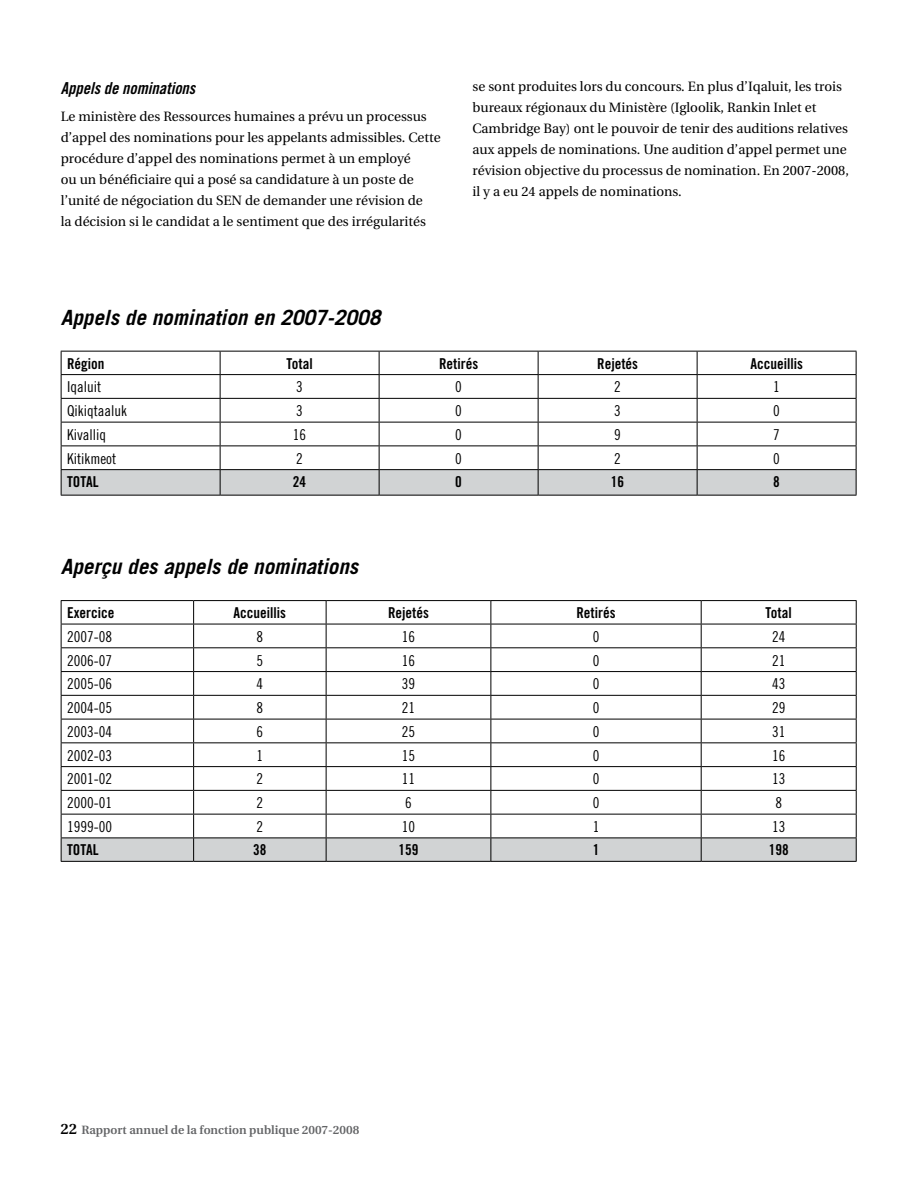
<style>
.page{position:relative;width:918px;height:1188px;background:#fff}
.page>*{position:absolute;margin:0;border:0;box-sizing:border-box;transform-origin:0 0}
.t1{font:italic 700 21px "Trade Gothic";color:#000}
.t2{font:16.5px "Trade Gothic Bold Cond Twenty Obl";color:#000}
.t3{font:15px "Trade Gothic Cond Eighteen";color:#000}
.t4{font:15px "Trade Gothic Bold Cond Twenty";color:#000}
.t5{font:13.5px/21px "Utopia";color:#000}
.t6{font:600 12px "Utopia";color:#636466}
.s1{font-size:15px;color:#000}
</style>
<div class="page">
<hr style="left:61px;top:351px;width:159px;height:1px;background:#000">
<hr style="left:220px;top:351px;width:159px;height:1px;background:#000">
<hr style="left:379px;top:351px;width:159px;height:1px;background:#000">
<hr style="left:538px;top:351px;width:159px;height:1px;background:#000">
<hr style="left:697px;top:351px;width:159px;height:1px;background:#000">
<svg style="left:61px;top:352px;width:796px;height:143px"></svg>
<hr style="left:61px;top:495px;width:159px;height:1px;background:#000">
<hr style="left:220px;top:495px;width:159px;height:1px;background:#000">
<hr style="left:379px;top:495px;width:159px;height:1px;background:#000">
<hr style="left:538px;top:495px;width:159px;height:1px;background:#000">
<hr style="left:697px;top:495px;width:159px;height:1px;background:#000">
<hr style="left:61px;top:600px;width:133px;height:1px;background:#000">
<hr style="left:194px;top:600px;width:132px;height:1px;background:#000">
<hr style="left:326px;top:600px;width:165px;height:1px;background:#000">
<hr style="left:491px;top:600px;width:210px;height:1px;background:#000">
<hr style="left:701px;top:600px;width:156px;height:1px;background:#000">
<svg style="left:61px;top:601px;width:796px;height:260px"></svg>
<hr style="left:61px;top:861px;width:133px;height:1px;background:#000">
<hr style="left:194px;top:861px;width:132px;height:1px;background:#000">
<hr style="left:326px;top:861px;width:165px;height:1px;background:#000">
<hr style="left:491px;top:861px;width:210px;height:1px;background:#000">
<hr style="left:701px;top:861px;width:156px;height:1px;background:#000">
<p class="t2" style="left:61px;top:78px;width:136px">Appels de nominations</p>
<p class="t5" style="left:61px;top:107px;width:381px">Le ministère des Ressources humaines a prévu un processus d’appel des nominations pour les appelants admissibles. Cette procédure d’appel des nominations permet à un employé<br>ou un bénéficiaire qui a posé sa candidature à un poste de l’unité de négociation du SEN de demander une révision de<br>la décision si le candidat a le sentiment que des irrégularités</p>
<p class="t5" style="left:472px;top:76px;width:378px">se sont produites lors du concours. En plus d’Iqaluit, les trois bureaux régionaux du Ministère (Igloolik, Rankin Inlet et Cambridge Bay) ont le pouvoir de tenir des auditions relatives aux appels de nominations. Une audition d’appel permet une révision objective du processus de nomination. En 2007-2008, il y a eu 24 appels de nominations.</p>
<h1 class="t1" style="left:61px;top:304px;width:321px">Appels de nomination en 2007-2008</h1>
<p class="t4" style="left:67px;top:354px;width:39px">Région</p>
<p class="t4" style="left:287px;top:354px;width:28px">Total</p>
<p class="t4" style="left:439px;top:354px;width:41px">Retirés</p>
<p class="t4" style="left:597px;top:354px;width:42px">Rejetés</p>
<p class="t4" style="left:750px;top:354px;width:54px">Accueillis</p>
<p class="t3" style="left:67px;top:378px;width:36px">Iqaluit</p>
<p class="t3" style="left:296px;top:378px;width:8px">3</p>
<p class="t3" style="left:455px;top:378px;width:8px">0</p>
<p class="t3" style="left:614px;top:378px;width:8px">2</p>
<p class="t3" style="left:773px;top:378px;width:8px">1</p>
<p class="t3" style="left:67px;top:402px;width:61px">Qikiqtaaluk</p>
<p class="t3" style="left:296px;top:402px;width:8px">3</p>
<p class="t3" style="left:455px;top:402px;width:8px">0</p>
<p class="t3" style="left:614px;top:402px;width:8px">3</p>
<p class="t3" style="left:773px;top:402px;width:8px">0</p>
<p class="t3" style="left:67px;top:426px;width:41px">Kivalliq</p>
<p class="t3" style="left:293px;top:426px;width:15px">16</p>
<p class="t3" style="left:455px;top:426px;width:8px">0</p>
<p class="t3" style="left:614px;top:426px;width:8px">9</p>
<p class="t3" style="left:773px;top:426px;width:8px">7</p>
<p class="t3" style="left:67px;top:449px;width:51px">Kitikmeot</p>
<p class="t3" style="left:296px;top:449px;width:8px">2</p>
<p class="t3" style="left:455px;top:449px;width:8px">0</p>
<p class="t3" style="left:614px;top:449px;width:8px">2</p>
<p class="t3" style="left:773px;top:449px;width:8px">0</p>
<p class="t4" style="left:67px;top:473px;width:33px">TOTAL</p>
<p class="t4" style="left:293px;top:473px;width:15px">24</p>
<p class="t4" style="left:455px;top:473px;width:8px">0</p>
<p class="t4" style="left:611px;top:473px;width:15px">16</p>
<p class="t4" style="left:773px;top:473px;width:8px">8</p>
<h1 class="t1" style="left:61px;top:554px;width:299px">Aperçu des appels de nominations</h1>
<p class="t4" style="left:67px;top:604px;width:49px">Exercice</p>
<p class="t4" style="left:234px;top:604px;width:54px">Accueillis</p>
<p class="t4" style="left:388px;top:604px;width:42px">Rejetés</p>
<p class="t4" style="left:576px;top:604px;width:41px">Retirés</p>
<p class="t4" style="left:766px;top:604px;width:28px">Total</p>
<p class="t3" style="left:67px;top:628px;width:46px">2007-08</p>
<p class="t3" style="left:257px;top:628px;width:8px">8</p>
<p class="t3" style="left:402px;top:628px;width:15px">16</p>
<p class="t3" style="left:593px;top:628px;width:8px">0</p>
<p class="t3" style="left:772px;top:628px;width:15px">24</p>
<p class="t3" style="left:67px;top:651px;width:46px">2006-07</p>
<p class="t3" style="left:257px;top:651px;width:8px">5</p>
<p class="t3" style="left:402px;top:651px;width:15px">16</p>
<p class="t3" style="left:593px;top:651px;width:8px">0</p>
<p class="t3" style="left:772px;top:651px;width:15px">21</p>
<p class="t3" style="left:67px;top:675px;width:46px">2005-06</p>
<p class="t3" style="left:257px;top:675px;width:8px">4</p>
<p class="t3" style="left:402px;top:675px;width:15px">39</p>
<p class="t3" style="left:593px;top:675px;width:8px">0</p>
<p class="t3" style="left:772px;top:675px;width:15px">43</p>
<p class="t3" style="left:67px;top:699px;width:46px">2004-05</p>
<p class="t3" style="left:257px;top:699px;width:8px">8</p>
<p class="t3" style="left:402px;top:699px;width:15px">21</p>
<p class="t3" style="left:593px;top:699px;width:8px">0</p>
<p class="t3" style="left:772px;top:699px;width:15px">29</p>
<p class="t3" style="left:67px;top:723px;width:46px">2003-04</p>
<p class="t3" style="left:257px;top:723px;width:8px">6</p>
<p class="t3" style="left:402px;top:723px;width:15px">25</p>
<p class="t3" style="left:593px;top:723px;width:8px">0</p>
<p class="t3" style="left:772px;top:723px;width:15px">31</p>
<p class="t3" style="left:67px;top:746px;width:46px">2002-03</p>
<p class="t3" style="left:257px;top:746px;width:8px">1</p>
<p class="t3" style="left:402px;top:746px;width:15px">15</p>
<p class="t3" style="left:593px;top:746px;width:8px">0</p>
<p class="t3" style="left:772px;top:746px;width:15px">16</p>
<p class="t3" style="left:67px;top:770px;width:46px">2001-02</p>
<p class="t3" style="left:257px;top:770px;width:8px">2</p>
<p class="t3" style="left:402px;top:770px;width:15px">11</p>
<p class="t3" style="left:593px;top:770px;width:8px">0</p>
<p class="t3" style="left:772px;top:770px;width:15px">13</p>
<p class="t3" style="left:67px;top:794px;width:46px">2000-01</p>
<p class="t3" style="left:257px;top:794px;width:8px">2</p>
<p class="t3" style="left:405px;top:794px;width:8px">6</p>
<p class="t3" style="left:593px;top:794px;width:8px">0</p>
<p class="t3" style="left:775px;top:794px;width:8px">8</p>
<p class="t3" style="left:67px;top:818px;width:46px">1999-00</p>
<p class="t3" style="left:257px;top:818px;width:8px">2</p>
<p class="t3" style="left:402px;top:818px;width:15px">10</p>
<p class="t3" style="left:593px;top:818px;width:8px">1</p>
<p class="t3" style="left:772px;top:818px;width:15px">13</p>
<p class="t4" style="left:67px;top:841px;width:33px">TOTAL</p>
<p class="t4" style="left:253px;top:841px;width:15px">38</p>
<p class="t4" style="left:399px;top:841px;width:21px">159</p>
<p class="t4" style="left:593px;top:841px;width:8px">1</p>
<p class="t4" style="left:769px;top:841px;width:21px">198</p>
<p class="t6" style="left:60px;top:1124px;width:300px"><span class="s1">22</span> Rapport annuel de la fonction publique 2007-2008</p>
</div>
